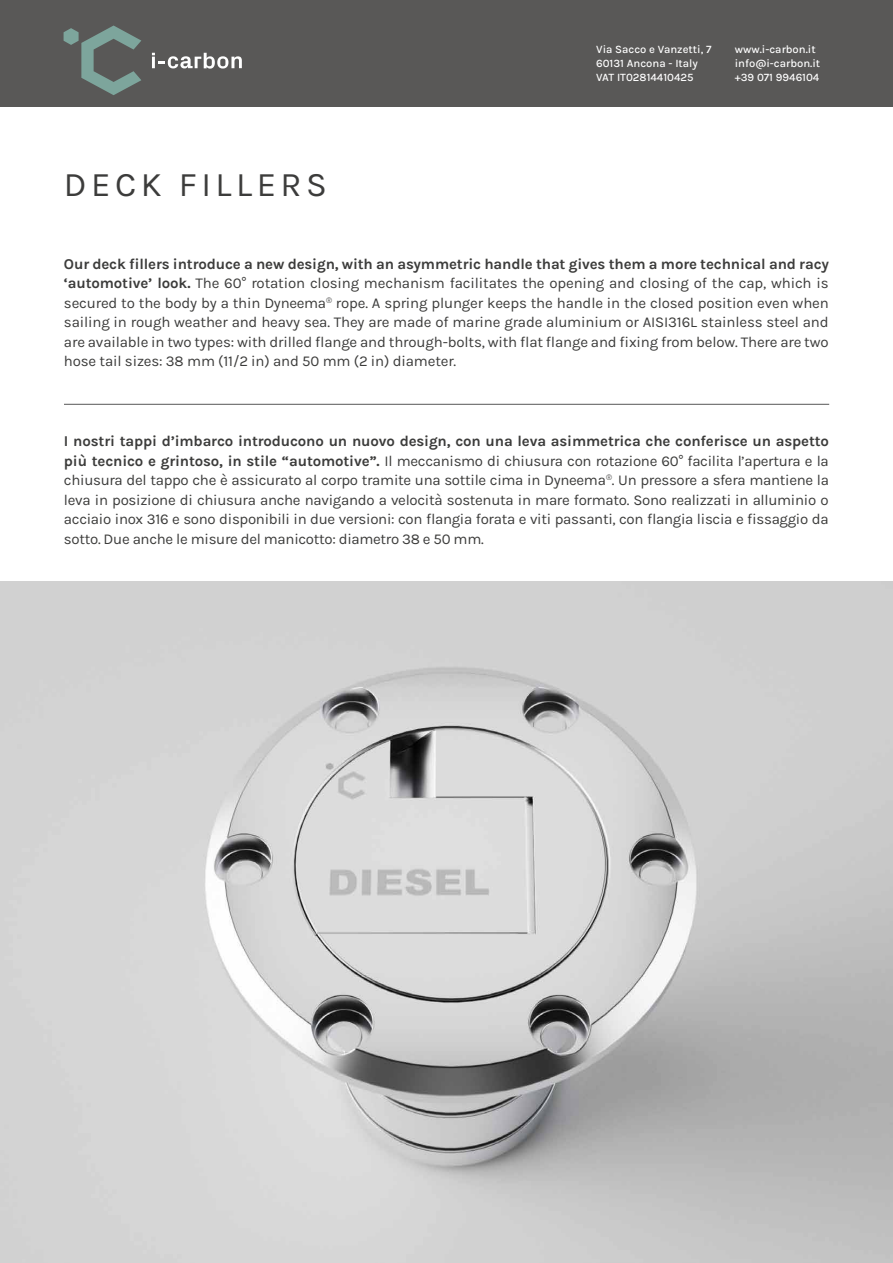
<style>
.page{position:relative;width:893px;height:1263px;background:#fff}
.page>*{position:absolute;margin:0;border:0;box-sizing:border-box;transform-origin:0 0}
.t1{font:34.5px "Karla";letter-spacing:.13em;color:#3c3c3b}
.t2{font:15px/19.5px "Karla";letter-spacing:-.015em;color:#3c3c3b;text-align:justify}
.t3{font:500 11.25px/14.2px "Karla";color:#fff}
.s1{font-weight:700}
</style>
<div class="page">
<div style="left:0;top:0;width:893px;height:106px;background:#595857"></div>
<svg style="left:64px;top:26px;width:77px;height:69px"></svg>
<svg style="left:152px;top:53px;width:90px;height:16px"></svg>
<hr style="left:64px;top:404px;width:765px;height:1px;background:#575756">
<img style="left:0;top:581px;width:893px;height:682px">
<h1 class="t1" style="left:64px;top:162px;width:265px">DECK FILLERS</h1>
<p class="t3" style="left:596px;top:42px;width:117px">Via Sacco e Vanzetti, 7<br>60131 Ancona - Italy<br>VAT IT02814410425</p>
<p class="t3" style="left:735px;top:42px;width:87px">www.i-carbon.it info@i-carbon.it +39 071 9946104</p>
<p class="t2" style="left:64px;top:254px;width:766px"><span class="s1">Our deck fillers introduce a new design, with an asymmetric handle that gives them a more technical and racy ‘automotive’ look.</span> The 60° rotation closing mechanism facilitates the opening and closing of the cap, which is secured to the body by a thin Dyneema<sup>®</sup> rope. A spring plunger keeps the handle in the closed position even when sailing in rough weather and heavy sea. They are made of marine grade aluminium or AISI316L stainless steel and are available in two types: with drilled flange and through-bolts, with flat flange and fixing from below. There are two hose tail sizes: 38 mm (11/2 in) and 50 mm (2 in) diameter.</p>
<p class="t2" style="left:64px;top:431px;width:766px"><span class="s1">I nostri tappi d’imbarco introducono un nuovo design, con una leva asimmetrica che conferisce un aspetto più tecnico e grintoso, in stile “automotive”.</span> Il meccanismo di chiusura con rotazione 60° facilita l’apertura e la chiusura del tappo che è assicurato al corpo tramite una sottile cima in Dyneema<sup>®</sup>. Un pressore a sfera mantiene la leva in posizione di chiusura anche navigando a velocità sostenuta in mare formato. Sono realizzati in alluminio o acciaio inox 316 e sono disponibili in due versioni: con flangia forata e viti passanti, con flangia liscia e fissaggio da sotto. Due anche le misure del manicotto: diametro 38 e 50 mm.</p>
</div>
